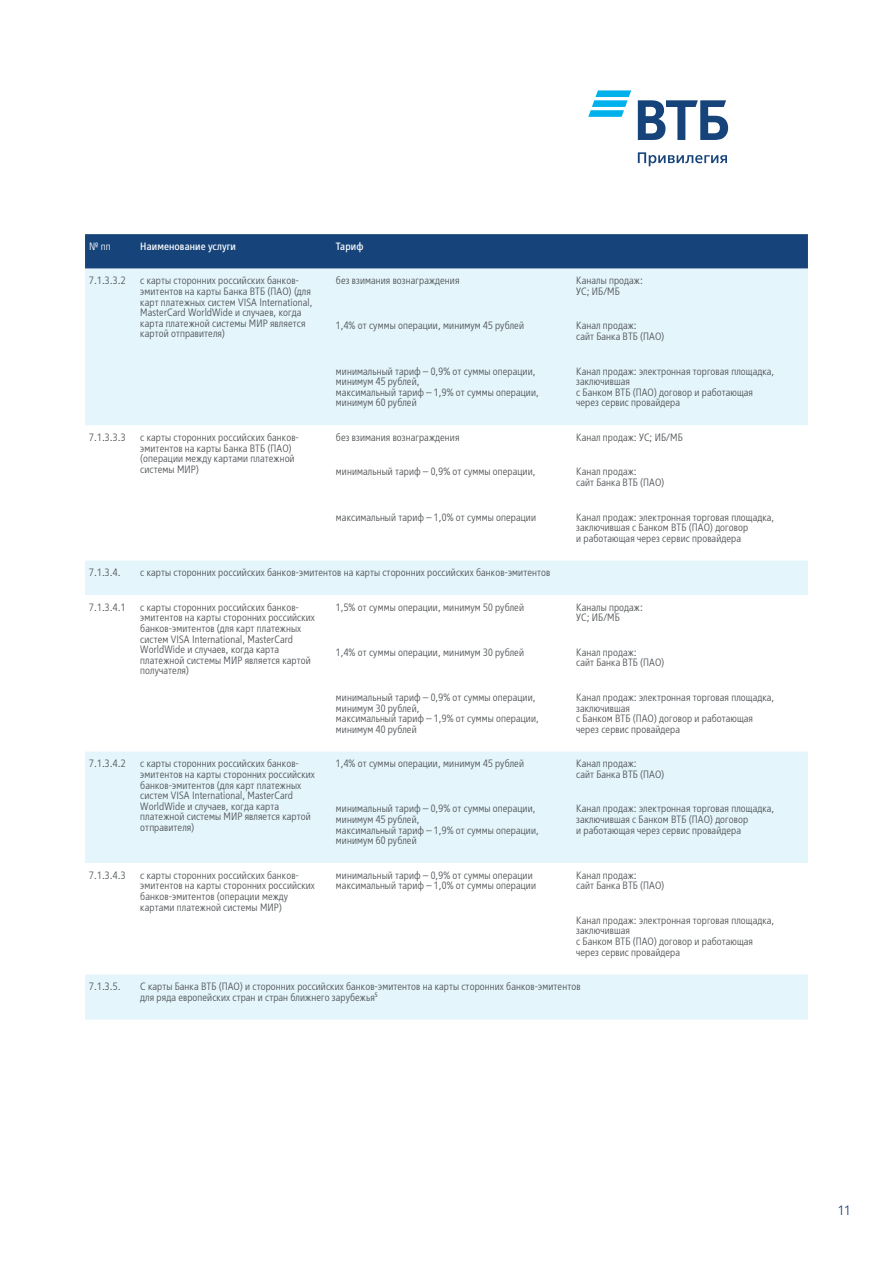
<style>
.page{position:relative;width:893px;height:1263px;background:#fff}
.page>*{position:absolute;margin:0;border:0;box-sizing:border-box;transform-origin:0 0}
.t1{font:300 13.5px "VTB Group Cond";color:#15437a}
.t2{font:300 10.65px/10.6px "VTB Group Cond";letter-spacing:.01em;color:#505457}
.t3{font:10.65px "VTB Group Cond";letter-spacing:.01em;color:#fff}
.t4{font:300 10.65px "VTB Group Cond";color:#fff}
</style>
<div class="page">
<svg style="left:588px;top:90px;width:43px;height:27px"></svg>
<svg style="left:638px;top:100px;width:90px;height:66px"></svg>
<div style="left:85px;top:234px;width:723px;height:35px;background:#15437a"></div>
<svg style="left:85px;top:269px;width:723px;height:750px"></svg>
<p class="t4" style="left:89px;top:240px;width:23px">№пп</p>
<p class="t3" style="left:140px;top:239px;width:97px">Наименование услуги</p>
<p class="t3" style="left:336px;top:239px;width:29px">Тариф</p>
<p class="t2" style="left:89px;top:275px;width:38px">7.1.3.3.2</p>
<p class="t2" style="left:140px;top:275px;width:174px">с карты сторонних российских банков&shy;эмитентов на карты Банка ВТБ (ПАО) (для карт платежных систем VISA International, MasterCard WorldWide и случаев, когда карта платежной системы МИР является картой отправителя)</p>
<p class="t2" style="left:336px;top:275px;width:125px">без взимания вознаграждения</p>
<p class="t2" style="left:576px;top:275px;width:68px">Каналы продаж:<br>УС; ИБ/МБ</p>
<p class="t2" style="left:336px;top:320px;width:190px">1,4% от суммы операции, минимум 45 рублей</p>
<p class="t2" style="left:576px;top:320px;width:90px">Канал продаж:<br>сайт Банка ВТБ (ПАО)</p>
<p class="t2" style="left:336px;top:365px;width:205px">минимальный тариф — 0,9% от суммы операции, минимум 45 рублей,<br>максимальный тариф — 1,9% от суммы операции, минимум 60 рублей</p>
<p class="t2" style="left:576px;top:365px;width:200px">Канал продаж: электронная торговая площадка, заключившая<br>с Банком ВТБ (ПАО) договор и работающая через сервис провайдера</p>
<p class="t2" style="left:89px;top:432px;width:38px">7.1.3.3.3</p>
<p class="t2" style="left:140px;top:432px;width:160px">с карты сторонних российских банков&shy;эмитентов на карты Банка ВТБ (ПАО) (операции между картами платежной системы МИР)</p>
<p class="t2" style="left:336px;top:432px;width:125px">без взимания вознаграждения</p>
<p class="t2" style="left:576px;top:432px;width:108px">Канал продаж: УС; ИБ/МБ</p>
<p class="t2" style="left:336px;top:466px;width:201px">минимальный тариф — 0,9% от суммы операции,</p>
<p class="t2" style="left:576px;top:466px;width:90px">Канал продаж:<br>сайт Банка ВТБ (ПАО)</p>
<p class="t2" style="left:336px;top:511px;width:202px">максимальный тариф — 1,0% от суммы операции</p>
<p class="t2" style="left:576px;top:511px;width:200px">Канал продаж: электронная торговая площадка, заключившая с Банком ВТБ (ПАО) договор<br>и работающая через сервис провайдера</p>
<p class="t2" style="left:89px;top:567px;width:33px">7.1.3.4.</p>
<p class="t2" style="left:140px;top:567px;width:411px">с карты сторонних российских банков-эмитентов на карты сторонних российских банков-эмитентов</p>
<p class="t2" style="left:89px;top:601px;width:38px">7.1.3.4.1</p>
<p class="t2" style="left:140px;top:601px;width:176px">с карты сторонних российских банков&shy;эмитентов на карты сторонних российских банков-эмитентов (для карт платежных систем VISA International, MasterCard WorldWide и случаев, когда карта платежной системы МИР является картой получателя)</p>
<p class="t2" style="left:336px;top:601px;width:190px">1,5% от суммы операции, минимум 50 рублей</p>
<p class="t2" style="left:576px;top:601px;width:68px">Каналы продаж:<br>УС; ИБ/МБ</p>
<p class="t2" style="left:336px;top:646px;width:190px">1,4% от суммы операции, минимум 30 рублей</p>
<p class="t2" style="left:576px;top:646px;width:90px">Канал продаж:<br>сайт Банка ВТБ (ПАО)</p>
<p class="t2" style="left:336px;top:692px;width:205px">минимальный тариф — 0,9% от суммы операции, минимум 30 рублей,<br>максимальный тариф — 1,9% от суммы операции, минимум 40 рублей</p>
<p class="t2" style="left:576px;top:692px;width:200px">Канал продаж: электронная торговая площадка, заключившая<br>с Банком ВТБ (ПАО) договор и работающая через сервис провайдера</p>
<p class="t2" style="left:89px;top:758px;width:38px">7.1.3.4.2</p>
<p class="t2" style="left:140px;top:758px;width:176px">с карты сторонних российских банков&shy;эмитентов на карты сторонних российских банков-эмитентов (для карт платежных систем VISA International, MasterCard WorldWide и случаев, когда карта платежной системы МИР является картой отправителя)</p>
<p class="t2" style="left:336px;top:758px;width:190px">1,4% от суммы операции, минимум 45 рублей</p>
<p class="t2" style="left:576px;top:758px;width:90px">Канал продаж:<br>сайт Банка ВТБ (ПАО)</p>
<p class="t2" style="left:336px;top:803px;width:205px">минимальный тариф — 0,9% от суммы операции, минимум 45 рублей,<br>максимальный тариф — 1,9% от суммы операции, минимум 60 рублей</p>
<p class="t2" style="left:576px;top:803px;width:200px">Канал продаж: электронная торговая площадка, заключившая с Банком ВТБ (ПАО) договор<br>и работающая через сервис провайдера</p>
<p class="t2" style="left:89px;top:869px;width:38px">7.1.3.4.3</p>
<p class="t2" style="left:140px;top:869px;width:176px">с карты сторонних российских банков&shy;эмитентов на карты сторонних российских банков-эмитентов (операции между картами платежной системы МИР)</p>
<p class="t2" style="left:336px;top:869px;width:202px">минимальный тариф — 0,9% от суммы операции максимальный тариф — 1,0% от суммы операции</p>
<p class="t2" style="left:576px;top:869px;width:90px">Канал продаж:<br>сайт Банка ВТБ (ПАО)</p>
<p class="t2" style="left:576px;top:914px;width:200px">Канал продаж: электронная торговая площадка, заключившая<br>с Банком ВТБ (ПАО) договор и работающая через сервис провайдера</p>
<p class="t2" style="left:89px;top:981px;width:33px">7.1.3.5.</p>
<p class="t2" style="left:140px;top:981px;width:442px">С карты Банка ВТБ (ПАО) и сторонних российских банков-эмитентов на карты сторонних банков-эмитентов для ряда европейских стран и стран ближнего зарубежья<sup>5</sup></p>
<p class="t1" style="left:838px;top:1202px;width:14px">11</p>
</div>
